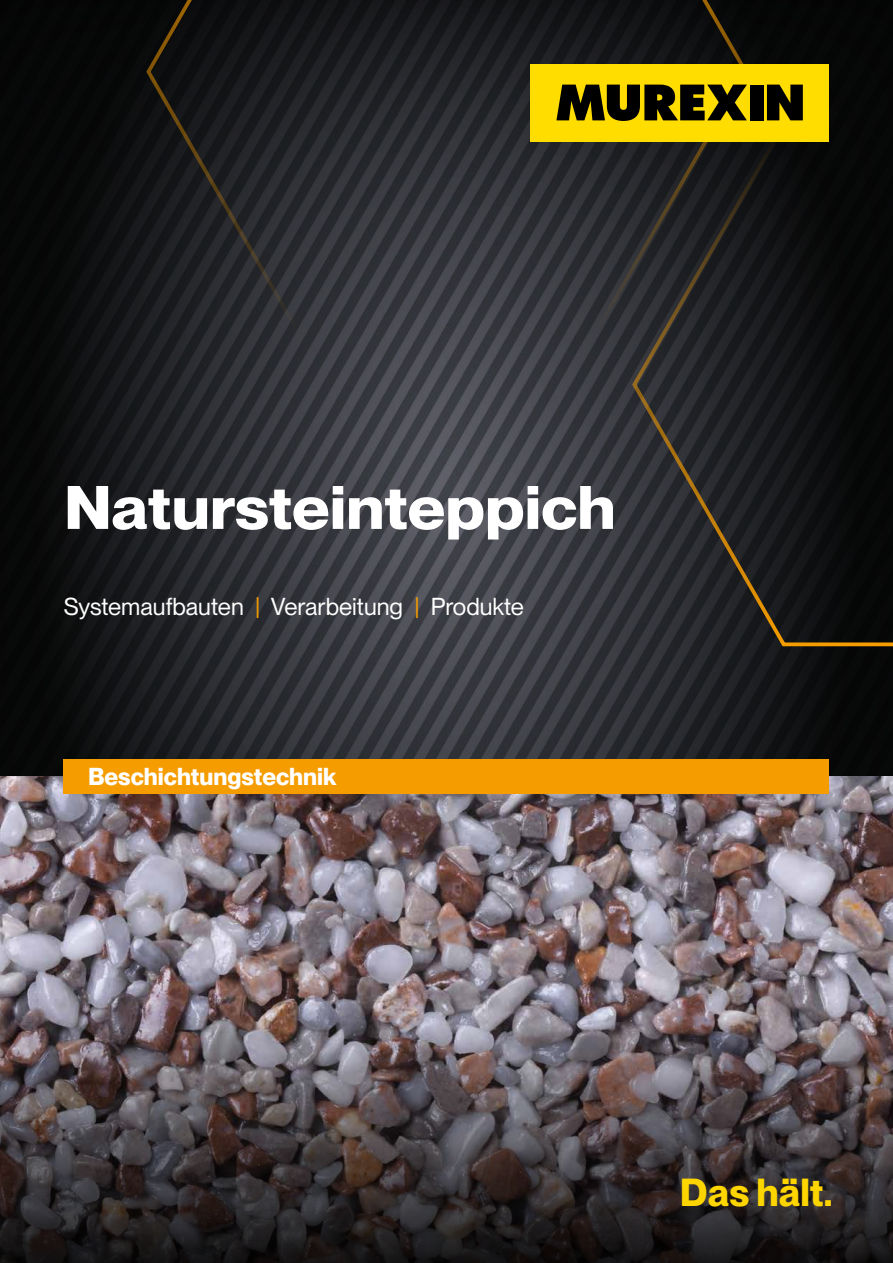
<style>
.page{position:relative;width:893px;height:1263px;background:#fff}
.page>*{position:absolute;margin:0;border:0;box-sizing:border-box;transform-origin:0 0}
.t1{font:700 60px "PP Neue Montreal";color:#fff;scale:1.1 1}
.t2{font:700 38.25px "PP Neue Montreal";color:#ffd500}
.t3{font:24px "PP Neue Montreal";color:#fff}
.t4{font:700 24px "PP Neue Montreal";color:#fff}
.s1{color:#f59c00}
</style>
<div class="page">
<img style="left:0;top:0;width:893px;height:776px">
<svg style="left:145px;top:0;width:604px;height:335px;background:#25262a"></svg>
<svg style="left:631px;top:121px;width:262px;height:527px;background:#1a1a1a"></svg>
<div style="left:530px;top:64px;width:299px;height:78px;background:#fd0"></div>
<div style="left:750px;top:85px;width:13px;height:35px;background:#000"></div>
<svg style="left:767px;top:85px;width:36px;height:35px"></svg>
<svg style="left:556px;top:85px;width:191px;height:36px"></svg>
<img style="left:0;top:776px;width:893px;height:238px">
<div style="left:64px;top:759px;width:765px;height:34px;background:#f59c00"></div>
<svg style="left:0;top:1014px;width:893px;height:249px;background:#474043"></svg>
<h1 class="t1" style="left:64px;top:471px;width:503px">Natursteinteppich</h1>
<p class="t3" style="left:64px;top:593px;width:462px">Systemaufbauten <span class="s1">|</span> Verarbeitung <span class="s1">|</span> Produkte</p>
<p class="t4" style="left:88px;top:762px;width:250px">Beschichtungstechnik</p>
<h2 class="t2" style="left:680px;top:1170px;width:154px">Das hält.</h2>
</div>
